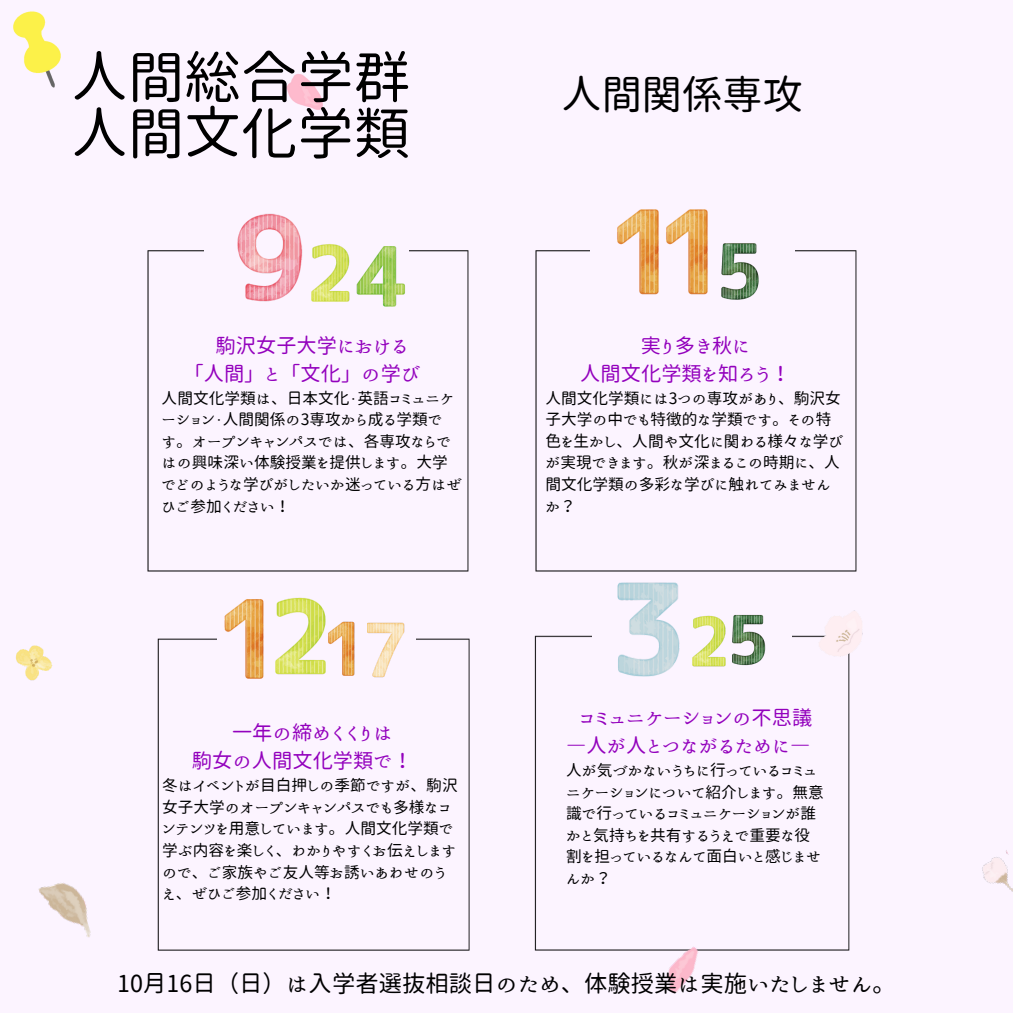
<style>
.page{position:relative;width:1013px;height:1013px;background:#fff}
.page>*{position:absolute;margin:0;border:0;box-sizing:border-box;transform-origin:0 0}
.t1{font:56.5px/56.2px "Honoka Antique Maru";color:#000}
.t2{font:40.25px "Honoka Antique Maru";color:#000}
.t3{font:23.38px "Honoka Antique Maru";color:#000}
.t4{font:20.25px/28.1px "Honoka Antique Maru";color:#9301bd}
.t5{font:15.69px/21.6px "Honoka Antique Maru";color:#000}
</style>
<div class="page">
<div style="left:0;top:0;width:1012px;height:1012px;background:#fcf4ff"></div>
<img style="left:147px;top:250px;width:322px;height:322px">
<div style="left:204px;top:203px;width:204px;height:96px;background:#fcf4ff"></div>
<img style="left:232px;top:213px;width:71px;height:93px">
<img style="left:308px;top:244px;width:45px;height:62px">
<img style="left:353px;top:246px;width:57px;height:64px">
<img style="left:535px;top:250px;width:322px;height:322px">
<div style="left:590px;top:214px;width:204px;height:95px;background:#fcf4ff"></div>
<img style="left:617px;top:209px;width:38px;height:86px">
<img style="left:655px;top:209px;width:53px;height:86px">
<img style="left:721px;top:243px;width:38px;height:57px">
<img style="left:157px;top:638px;width:313px;height:313px">
<div style="left:218px;top:603px;width:198px;height:93px;background:#fcf4ff"></div>
<img style="left:214px;top:599px;width:50px;height:93px">
<img style="left:275px;top:597px;width:51px;height:78px">
<img style="left:320px;top:620px;width:35px;height:56px">
<img style="left:367px;top:622px;width:38px;height:56px">
<img style="left:534px;top:635px;width:316px;height:316px">
<div style="left:592px;top:589px;width:200px;height:94px;background:#fcf4ff"></div>
<img style="left:617px;top:582px;width:63px;height:95px">
<img style="left:692px;top:614px;width:74px;height:53px">
<img style="left:13px;top:11px;width:48px;height:77px">
<img style="left:286px;top:74px;width:37px;height:36px">
<img style="left:819px;top:610px;width:44px;height:53px">
<img style="left:982px;top:850px;width:30px;height:42px">
<img style="left:16px;top:645px;width:37px;height:36px">
<img style="left:641px;top:931px;width:78px;height:62px">
<img style="left:38px;top:883px;width:53px;height:54px">
<h1 class="t1" style="left:71px;top:48px;width:340px">人間総合学群人間文化学類</h1>
<p class="t4" style="left:183px;top:331px;width:238px;text-indent:32px">駒沢女子大学における「人間」と「文化」の学び</p>
<p class="t5" style="left:162px;top:387px;width:302px">人間文化学類は、日本文化・英語コミュニケーション・人間関係の3専攻から成る学類で<br>す。オープンキャンパスでは、各専攻ならではの興味深い体験授業を提供します。大学でどのような学びがしたいか迷っている方はぜひご参加ください！</p>
<p class="t4" style="left:192px;top:718px;width:222px;text-indent:40px">一年の締めくくりは駒女の人間文化学類で！</p>
<p class="t5" style="left:162px;top:774px;width:297px">冬はイベントが目白押しの季節ですが、駒沢女子大学のオープンキャンパスでも多様なコンテンツを用意しています。人間文化学類で学ぶ内容を楽しく、わかりやすくお伝えしますので、ご家族やご友人等お誘いあわせのうえ、ぜひご参加ください！</p>
<h2 class="t2" style="left:561px;top:73px;width:243px">人間関係専攻</h2>
<p class="t4" style="left:580px;top:331px;width:212px;text-indent:61px">実り多き秋に<br>人間文化学類を知ろう！</p>
<p class="t5" style="left:545px;top:387px;width:299px">人間文化学類には3つの専攻があり、駒沢女子大学の中でも特徴的な学類です。その特色を生かし、人間や文化に関わる様々な学びが実現できます。秋が深まるこの時期に、人間文化学類の多彩な学びに触れてみませんか？</p>
<p class="t4" style="left:566px;top:703px;width:248px;text-align:right">コミュニケーションの不思議―人が人とつながるために―</p>
<p class="t5" style="left:566px;top:759px;width:259px">人が気づかないうちに行っているコミュニケーションについて紹介します。無意識で行っているコミュニケーションが誰かと気持ちを共有するうえで重要な役割を担っているなんて面白いと感じませんか？</p>
<h3 class="t3" style="left:117px;top:971px;width:780px">10月16日（日）は入学者選抜相談日のため、体験授業は実施いたしません。</h3>
</div>
